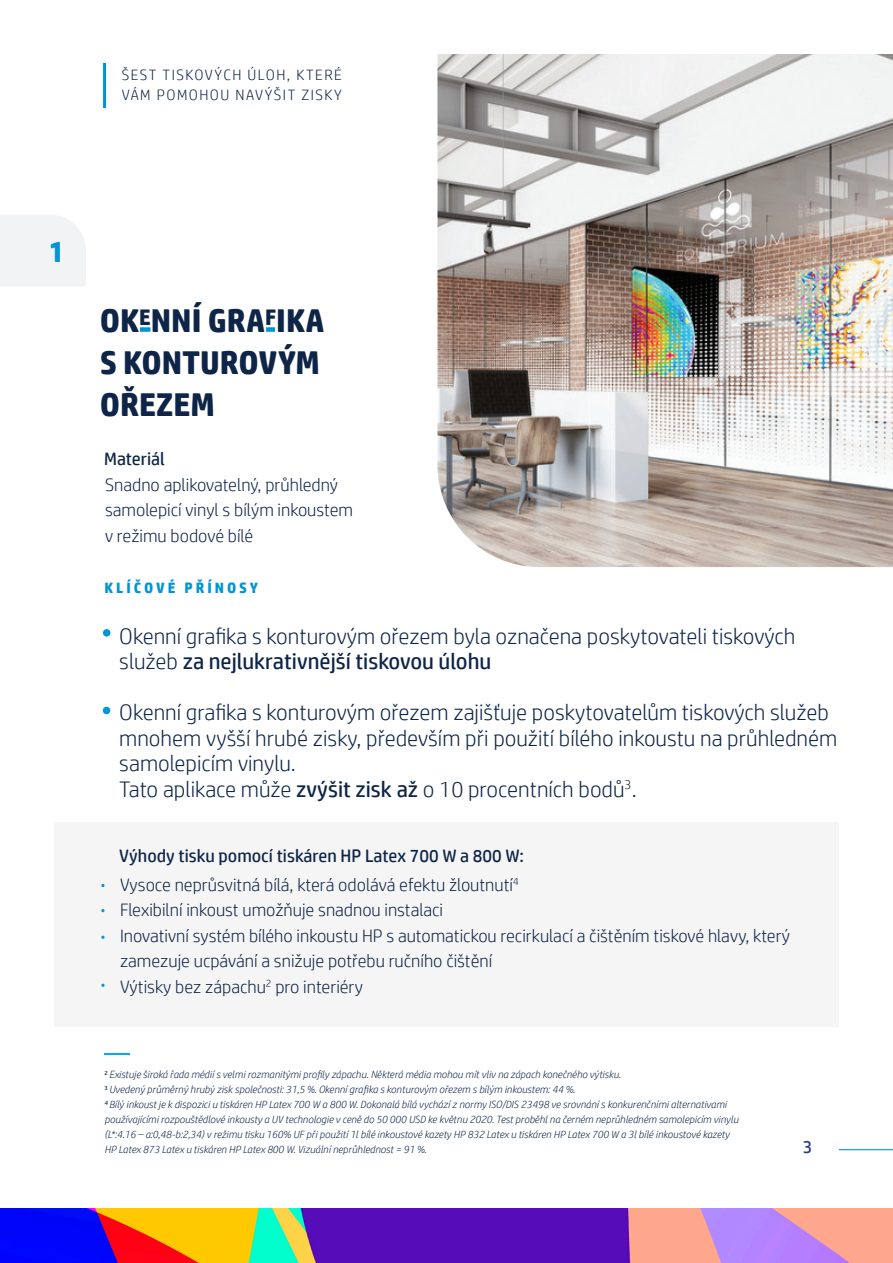
<style>
.page{position:relative;width:893px;height:1263px;background:#fff}
.page>*{position:absolute;margin:0;border:0;box-sizing:border-box;transform-origin:0 0}
.t1{font:700 33px/42px "HP Simplified";color:#0e2548}
.t2{font:700 30px "HP Simplified";color:#0195d5}
.t3{font:300 22.5px/25.5px "HP Simplified";color:#0e2548}
.t4{font:300 18px/25.5px "HP Simplified";color:#0e2548}
.t5{font:18px "HP Simplified";color:#0e2548}
.t6{font:18px "HP Simplified";color:#253f8e}
.t7{font:300 15px/19.5px "HP Simplified";letter-spacing:.1em;color:#0e2548}
.t8{font:700 15px "HP Simplified";letter-spacing:.2em;color:#0195d5}
.t9{font:italic 300 10.5px/15px "HP Simplified";color:#0e2548}
.s1{font-weight:400}
</style>
<div class="page">
<img style="left:0;top:1209px;width:893px;height:54px">
<hr style="left:839px;top:1149px;width:54px;height:1px;background:#0195d5">
<div style="left:0;top:215px;width:86px;height:71px;background:#f2f3f4"></div>
<div style="left:54px;top:822px;width:785px;height:204px;background:#f5f5f5"></div>
<hr style="left:105px;top:1053px;width:25px;height:2px;background:#00aeef">
<div style="left:103px;top:629px;width:7px;height:7px;background:#0195d5;border-radius:50%"></div>
<img style="left:437px;top:54px;width:456px;height:513px">
<div style="left:140px;top:327px;width:10px;height:5px;background:#0195d5"></div>
<div style="left:266px;top:327px;width:9px;height:5px;background:#0195d5"></div>
<div style="left:103px;top:707px;width:7px;height:7px;background:#0195d5;border-radius:50%"></div>
<svg style="left:101px;top:884px;width:4px;height:3px"></svg>
<svg style="left:101px;top:909px;width:4px;height:3px"></svg>
<svg style="left:101px;top:936px;width:4px;height:3px"></svg>
<svg style="left:101px;top:984px;width:4px;height:3px"></svg>
<hr style="left:103px;top:63px;width:3px;height:45px;background:#0195d5">
<p class="t7" style="left:122px;top:65px;width:222px">ŠEST TISKOVÝCH ÚLOH, KTERÉ<br>VÁM POMOHOU NAVÝŠIT ZISKY</p>
<p class="t2" style="left:49px;top:234px;width:18px">1</p>
<p class="t1" style="left:100px;top:299px;width:226px">OK<sup>E</sup>NNÍ GRA<sup>F</sup>IKA<br>S KONTUROVÝM<br>OŘEZEM</p>
<p class="t5" style="left:104px;top:447px;width:62px">Materiál</p>
<p class="t4" style="left:105px;top:471px;width:249px">Snadno aplikovatelný, průhledný samolepicí vinyl s bílým inkoustem v režimu bodové bílé</p>
<p class="t8" style="left:105px;top:578px;width:155px">KLÍČOVÉ PŘÍNOSY</p>
<p class="t3" style="left:119px;top:622px;width:677px">Okenní grafika s konturovým ořezem byla označena poskytovateli tiskových služeb <span class="s1">za nejlukrativnější tiskovou úlohu</span></p>
<p class="t3" style="left:119px;top:699px;width:719px">Okenní grafika s konturovým ořezem zajišťuje poskytovatelům tiskových služeb mnohem vyšší hrubé zisky, především při použití bílého inkoustu na průhledném samolepicím vinylu.</p>
<p class="t3" style="left:119px;top:775px;width:519px">Tato aplikace může <span class="s1">zvýšit zisk až</span> o 10 procentních bodů<sup>3</sup>.</p>
<p class="t5" style="left:119px;top:844px;width:406px">Výhody tisku pomocí tiskáren HP Latex 700 W a 800 W:</p>
<p class="t4" style="left:120px;top:871px;width:400px">Vysoce neprůsvitná bílá, která odolává efektu žloutnutí<sup>4</sup></p>
<p class="t4" style="left:120px;top:897px;width:325px">Flexibilní inkoust umožňuje snadnou instalaci</p>
<p class="t4" style="left:120px;top:922px;width:671px">Inovativní systém bílého inkoustu HP s automatickou recirkulací a čištěním tiskové hlavy, který zamezuje ucpávání a snižuje potřebu ručního čištění</p>
<p class="t4" style="left:120px;top:973px;width:244px">Výtisky bez zápachu<sup>2</sup> pro interiéry</p>
<p class="t9" style="left:105px;top:1067px;width:518px"><sup>2</sup> Existuje široká řada médií s velmi rozmanitými profily zápachu. Některá média mohou mít vliv na zápach konečného výtisku.</p>
<p class="t9" style="left:105px;top:1082px;width:472px"><sup>3</sup> Uvedený průměrný hrubý zisk společnosti: 31,5 %. Okenní grafika s konturovým ořezem s bílým inkoustem: 44 %.</p>
<p class="t9" style="left:105px;top:1097px;width:635px"><sup>4</sup> Bílý inkoust je k dispozici u tiskáren HP Latex 700 W a 800 W. Dokonalá bílá vychází z normy ISO/DIS 23498 ve srovnání s konkurenčními alternativami používajícími rozpouštědlové inkousty a UV technologie v ceně do 50 000 USD ke květnu 2020. Test proběhl na černém neprůhledném samolepicím vinylu (L*:4.16 – a:0,48-b:2,34) v režimu tisku 160% UF při použití 1l bílé inkoustové kazety HP 832 Latex u tiskáren HP Latex 700 W a 3l bílé inkoustové kazety HP Latex 873 Latex u tiskáren HP Latex 800 W. Vizuální neprůhlednost = 91 %.</p>
<p class="t6" style="left:803px;top:1135px;width:11px">3</p>
</div>
